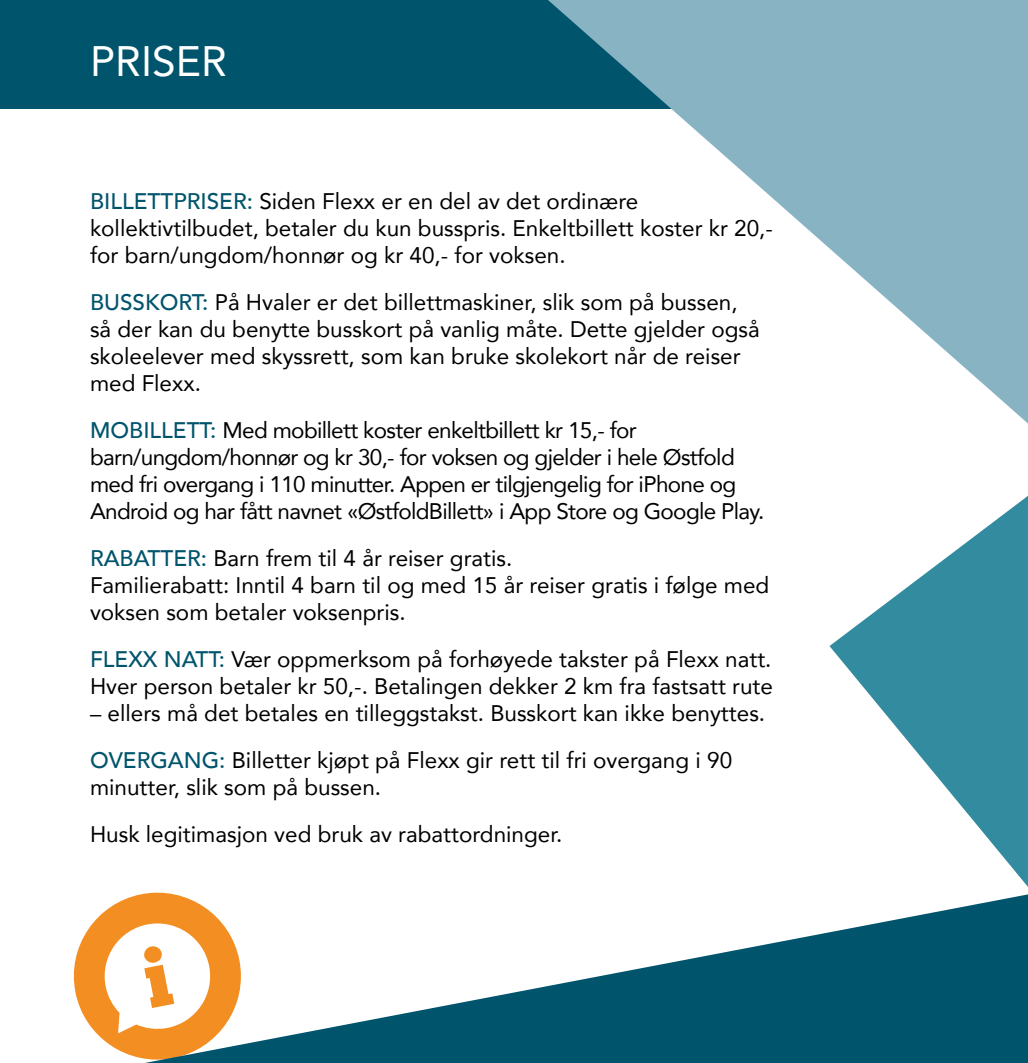
<style>
.page{position:relative;width:1028px;height:1063px;background:#fff}
.page>*{position:absolute;margin:0;border:0;box-sizing:border-box;transform-origin:0 0}
.t1{font:42.5px "Avenir";color:#fff}
.t2{font:22.5px/27px "Avenir";color:#000}
.t3{font:22.5px/27px "Avenir";letter-spacing:-.03em;color:#000}
.s1{font-weight:500;color:#00546c}
</style>
<div class="page">
<div style="left:0;top:0;width:1028px;height:109px;background:#00546c"></div>
<svg style="left:548px;top:0;width:281px;height:248px;fill:#87b3c3"></svg>
<svg style="left:829px;top:0;width:199px;height:887px"></svg>
<svg style="left:73px;top:892px;width:99px;height:167px"></svg>
<svg style="left:145px;top:894px;width:883px;height:169px"></svg>
<h1 class="t1" style="left:90px;top:27px;width:139px">PRISER</h1>
<p class="t2" style="left:90px;top:187px;width:684px"><span class="s1">BILLETTPRISER:</span> Siden Flexx er en del av det ordinære kollektivtilbudet, betaler du kun busspris. Enkeltbillett koster kr 20,- for barn/ungdom/honnør og kr 40,- for voksen.</p>
<p class="t2" style="left:90px;top:288px;width:671px"><span class="s1">BUSSKORT:</span> På Hvaler er det billettmaskiner, slik som på bussen, så der kan du benytte busskort på vanlig måte. Dette gjelder også skoleelever med skyssrett, som kan bruke skolekort når de reiser med Flexx.</p>
<p class="t3" style="left:90px;top:416px;width:676px"><span class="s1">MOBILLETT:</span> Med mobillett koster enkeltbillett kr 15,- for barn/ungdom/honnør og kr 30,- for voksen og gjelder i hele Østfold med fri overgang i 110 minutter. Appen er tilgjengelig for iPhone og Android og har fått navnet «ØstfoldBillett» i App Store og Google Play.</p>
<p class="t2" style="left:90px;top:544px;width:681px"><span class="s1">RABATTER:</span> Barn frem til 4 år reiser gratis.<br>Familierabatt: Inntil 4 barn til og med 15 år reiser gratis i følge med voksen som betaler voksenpris.</p>
<p class="t2" style="left:90px;top:645px;width:684px"><span class="s1">FLEXX NATT:</span> Vær oppmerksom på forhøyede takster på Flexx natt.<br>Hver person betaler kr 50,-. Betalingen dekker 2 km fra fastsatt rute</p>
<p class="t2" style="left:90px;top:689px;width:676px;line-height:47px">– ellers må det betales en tilleggstakst. Busskort kan ikke benyttes.<br><span class="s1">OVERGANG:</span> Billetter kjøpt på Flexx gir rett til fri overgang i 90</p>
<p class="t2" style="left:90px;top:763px;width:474px;line-height:47px">minutter, slik som på bussen.<br>Husk legitimasjon ved bruk av rabattordninger.</p>
</div>
